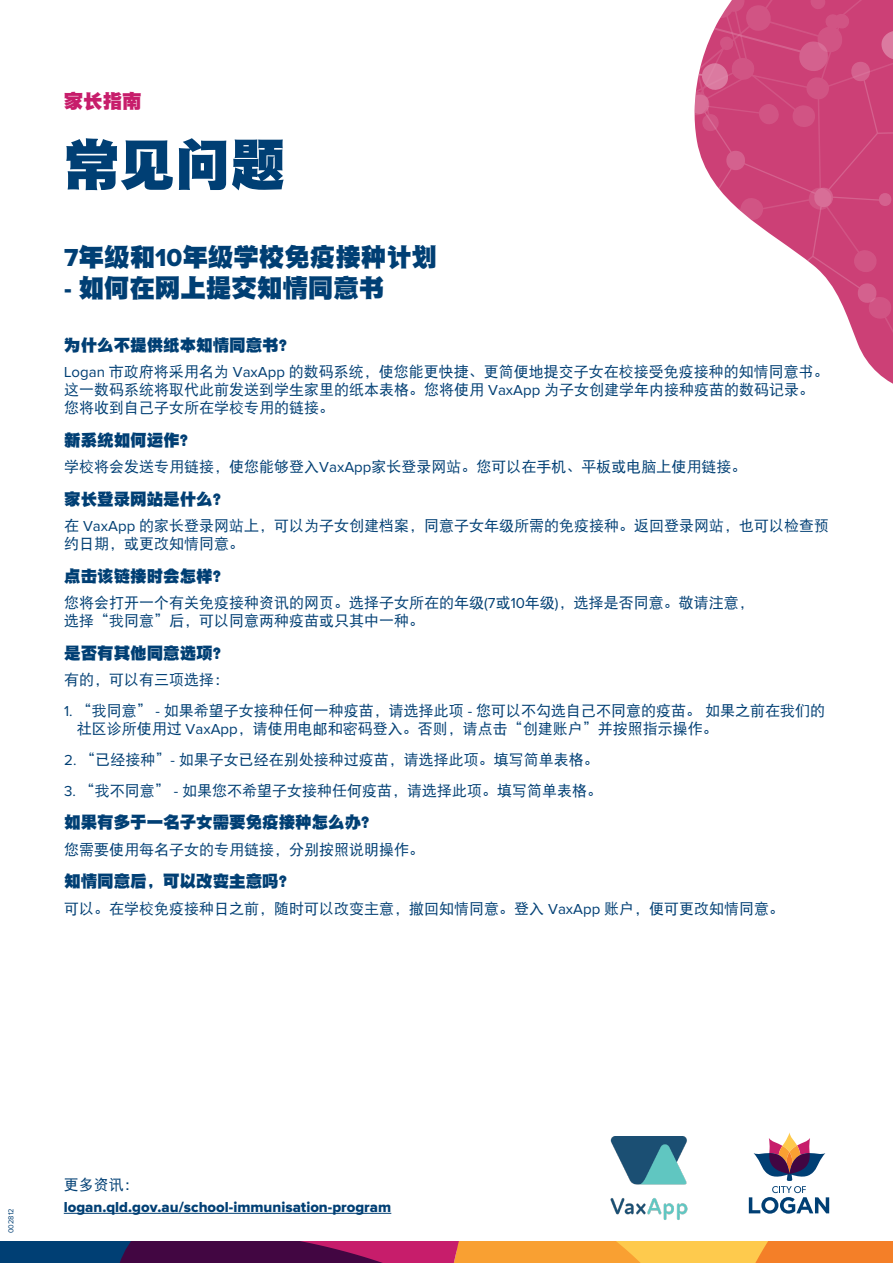
<style>
.page{position:relative;width:893px;height:1263px;background:#fff}
.page>*{position:absolute;margin:0;border:0;box-sizing:border-box;transform-origin:0 0}
.t1{font:55.5px "DFP Hei W12";color:#003f74}
.t2{font:25.5px "DFP Hei W12";color:#003f74}
.t3{font:19.5px "DFP Hei W12";color:#c71d6b}
.t4{font:16.5px "DFP Hei W12";color:#003f74}
.t5{font:15px/18px "DFP Hei W5";color:#003f74}
.t6{font:15px "Proxima Nova Extrabld";color:#003f74}
.t7{font:7.5px "Proxima Nova";color:#003f74}
.s1{font-family:"Proxima Nova Extrabld"}
.s2{font-family:"Proxima Nova"}
</style>
<div class="page">
<svg style="left:730px;top:201px;width:163px;height:7px"></svg>
<svg style="left:694px;top:0;width:199px;height:201px;background:#d05081"></svg>
<svg style="left:737px;top:208px;width:156px;height:176px"></svg>
<svg style="left:0;top:1242px;width:893px;height:21px;background:#a25d48"></svg>
<hr style="left:64px;top:1213px;width:327px;height:1px;background:#003f74">
<svg style="left:749px;top:1132px;width:80px;height:82px"></svg>
<img style="left:610px;top:1136px;width:78px;height:84px">
<h1 class="t3" style="left:64px;top:91px;width:79px">家长指南</h1>
<h1 class="t1" style="left:64px;top:135px;width:223px">常见问题</h1>
<p class="t2" style="left:64px;top:243px;width:375px"><span class="s1">7</span>年级和<span class="s1">10</span>年级学校免疫接种计划</p>
<p class="t2" style="left:64px;top:274px;width:322px"><span class="s1">-</span> 如何在网上提交知情同意书</p>
<h2 class="t4" style="left:64px;top:336px;width:233px">为什么不提供纸本知情同意书？</h2>
<p class="t5" style="left:64px;top:362px;width:766px"><span class="s2">Logan</span> 市政府将采用名为 <span class="s2">VaxApp</span> 的数码系统，使您能更快捷、更简便地提交子女在校接受免疫接种的知情同意书。这一数码系统将取代此前发送到学生家里的纸本表格。您将使用 <span class="s2">VaxApp</span> 为子女创建学年内接种疫苗的数码记录。您将收到自己子女所在学校专用的链接。</p>
<h2 class="t4" style="left:64px;top:431px;width:134px">新系统如何运作？</h2>
<p class="t5" style="left:64px;top:457px;width:684px">学校将会发送专用链接，使您能够登入<span class="s2">VaxApp</span>家长登录网站。您可以在手机、平板或电脑上使用链接。</p>
<h2 class="t4" style="left:64px;top:490px;width:167px">家长登录网站是什么？</h2>
<p class="t5" style="left:64px;top:517px;width:766px">在 <span class="s2">VaxApp</span> 的家长登录网站上，可以为子女创建档案，同意子女年级所需的免疫接种。返回登录网站，也可以检查预约日期，或更改知情同意。</p>
<h2 class="t4" style="left:64px;top:567px;width:167px">点击该链接时会怎样？</h2>
<p class="t5" style="left:64px;top:594px;width:691px">您将会打开一个有关免疫接种资讯的网页。选择子女所在的年级<span class="s2">(7</span>或<span class="s2">10</span>年级<span class="s2">)</span>，选择是否同意。敬请注意，选择“我同意”后，可以同意两种疫苗或只其中一种。</p>
<h2 class="t4" style="left:64px;top:644px;width:167px">是否有其他同意选项？</h2>
<p class="t5" style="left:64px;top:671px;width:167px">有的，可以有三项选择：</p>
<p class="t5" style="left:77px;top:701px;width:750px;text-indent:-12px"><span class="s2">1.</span> “我同意” <span class="s2">-</span> 如果希望子女接种任何一种疫苗，请选择此项 <span class="s2">-</span> 您可以不勾选自己不同意的疫苗。如果之前在我们的社区诊所使用过 <span class="s2">VaxApp</span>，请使用电邮和密码登入。否则，请点击“创建账户”并按照指示操作。</p>
<p class="t5" style="left:64px;top:750px;width:536px"><span class="s2">2.</span> “已经接种”<span class="s2">-</span> 如果子女已经在别处接种过疫苗，请选择此项。填写简单表格。</p>
<p class="t5" style="left:64px;top:781px;width:539px"><span class="s2">3.</span> “我不同意” <span class="s2">-</span> 如果您不希望子女接种任何疫苗，请选择此项。填写简单表格。</p>
<h2 class="t4" style="left:64px;top:813px;width:315px">如果有多于一名子女需要免疫接种怎么办？</h2>
<p class="t5" style="left:64px;top:840px;width:361px">您需要使用每名子女的专用链接，分别按照说明操作。</p>
<h2 class="t4" style="left:64px;top:872px;width:233px">知情同意后，可以改变主意吗？</h2>
<p class="t5" style="left:64px;top:899px;width:721px">可以。在学校免疫接种日之前，随时可以改变主意，撤回知情同意。登入 <span class="s2">VaxApp</span> 账户，便可更改知情同意。</p>
<p class="t7" style="left:8px;top:1233px;width:26px;rotate:-90deg">002812</p>
<p class="t5" style="left:64px;top:1175px;width:76px">更多资讯：</p>
<p class="t6" style="left:64px;top:1200px;width:329px">logan.qld.gov.au/school-immunisation-program</p>
</div>
